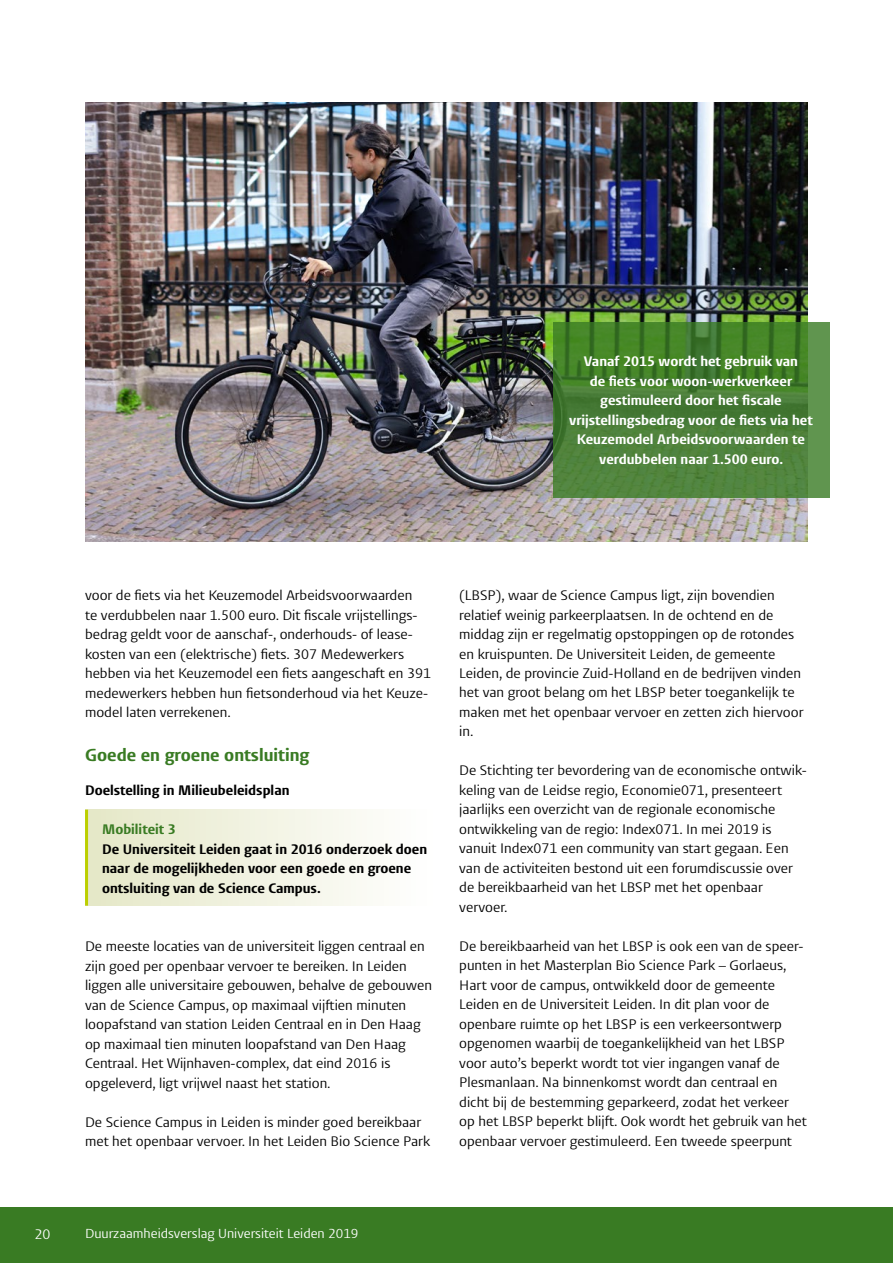
<style>
.page{position:relative;width:893px;height:1263px;background:#fff}
.page>*{position:absolute;margin:0;border:0;box-sizing:border-box;transform-origin:0 0}
.t1{font:300 18px "Vestula";color:#397b23}
.t2{font:14.25px/19.5px "Vestula";color:#000}
.t3{font:300 14.25px/19.5px "Vestula";color:#fff;text-align:center}
.t4{font:300 14.25px/19.5px "Vestula";color:#000}
.t5{font:300 14.25px "Vestula";color:#397b23}
.t6{font:14.25px "Vestula";color:#fff}
.t7{font:13.5px "Vestula";color:#fff}
</style>
<div class="page">
<div style="left:0;top:1208px;width:893px;height:55px;background:#397b23"></div>
<img style="left:85px;top:103px;width:723px;height:439px">
<div style="left:85px;top:810px;width:349px;height:96px;background:linear-gradient(to right,#e5e7c7,#fff)"></div>
<hr style="left:85px;top:810px;width:3px;height:96px;background:#bccf00">
<svg style="left:553px;top:323px;width:276px;height:175px;background:#498034"></svg>
<p class="t3" style="left:569px;top:352px;width:245px">Vanaf 2015 wordt het gebruik van<br>de fiets voor woon-werkverkeer gestimuleerd door het fiscale vrijstellingsbedrag voor de fiets via het Keuzemodel Arbeidsvoorwaarden te verdubbelen naar 1.500 euro.</p>
<p class="t2" style="left:85px;top:586px;width:347px">voor de fiets via het Keuzemodel Arbeidsvoorwaarden<br>te verdubbelen naar 1.500 euro. Dit fiscale vrijstellings&shy;bedrag geldt voor de aanschaf-, onderhouds- of lease&shy;kosten van een (elektrische) fiets. 307 Medewerkers hebben via het Keuzemodel een fiets aangeschaft en 391 medewerkers hebben hun fietsonderhoud via het Keuze&shy;model laten verrekenen.</p>
<p class="t1" style="left:85px;top:743px;width:226px">Goede en groene ontsluiting</p>
<p class="t4" style="left:85px;top:781px;width:206px">Doelstelling in Milieubeleidsplan</p>
<p class="t5" style="left:102px;top:820px;width:75px">Mobiliteit 3</p>
<p class="t4" style="left:102px;top:839px;width:327px">De Universiteit Leiden gaat in 2016 onderzoek doen naar de mogelijkheden voor een goede en groene ontsluiting van de Science Campus.</p>
<p class="t2" style="left:85px;top:937px;width:348px">De meeste locaties van de universiteit liggen centraal en zijn goed per openbaar vervoer te bereiken. In Leiden liggen alle universitaire gebouwen, behalve de gebouwen van de Science Campus, op maximaal vijftien minuten loopafstand van station Leiden Centraal en in Den Haag op maximaal tien minuten loopafstand van Den Haag Centraal. Het Wijnhaven-complex, dat eind 2016 is opgeleverd, ligt vrijwel naast het station.</p>
<p class="t2" style="left:85px;top:1112px;width:347px">De Science Campus in Leiden is minder goed bereikbaar met het openbaar vervoer. In het Leiden Bio Science Park</p>
<p class="t2" style="left:459px;top:586px;width:346px">(LBSP), waar de Science Campus ligt, zijn bovendien relatief weinig parkeerplaatsen. In de ochtend en de middag zijn er regelmatig opstoppingen op de rotondes en kruispunten. De Universiteit Leiden, de gemeente Leiden, de provincie Zuid-Holland en de bedrijven vinden het van groot belang om het LBSP beter toegankelijk te maken met het openbaar vervoer en zetten zich hiervoor in.</p>
<p class="t2" style="left:459px;top:761px;width:349px">De Stichting ter bevordering van de economische ontwik&shy;keling van de Leidse regio, Economie071, presenteert jaarlijks een overzicht van de regionale economische ontwikkeling van de regio: Index071. In mei 2019 is vanuit Index071 een community van start gegaan. Een van de activiteiten bestond uit een forumdiscussie over de bereikbaarheid van het LBSP met het openbaar vervoer.</p>
<p class="t2" style="left:459px;top:936px;width:349px">De bereikbaarheid van het LBSP is ook een van de speer&shy;punten in het Masterplan Bio Science Park – Gorlaeus, Hart voor de campus, ontwikkeld door de gemeente Leiden en de Universiteit Leiden. In dit plan voor de openbare ruimte op het LBSP is een verkeersontwerp opgenomen waarbij de toegankelijkheid van het LBSP voor auto’s beperkt wordt tot vier ingangen vanaf de Plesmanlaan. Na binnenkomst wordt dan centraal en dicht bij de bestemming geparkeerd, zodat het verkeer op het LBSP beperkt blijft. Ook wordt het gebruik van het openbaar vervoer gestimuleerd. Een tweede speerpunt</p>
<p class="t6" style="left:35px;top:1225px;width:17px">20</p>
<p class="t7" style="left:85px;top:1225px;width:275px">Duurzaamheidsverslag Universiteit Leiden 2019</p>
</div>
